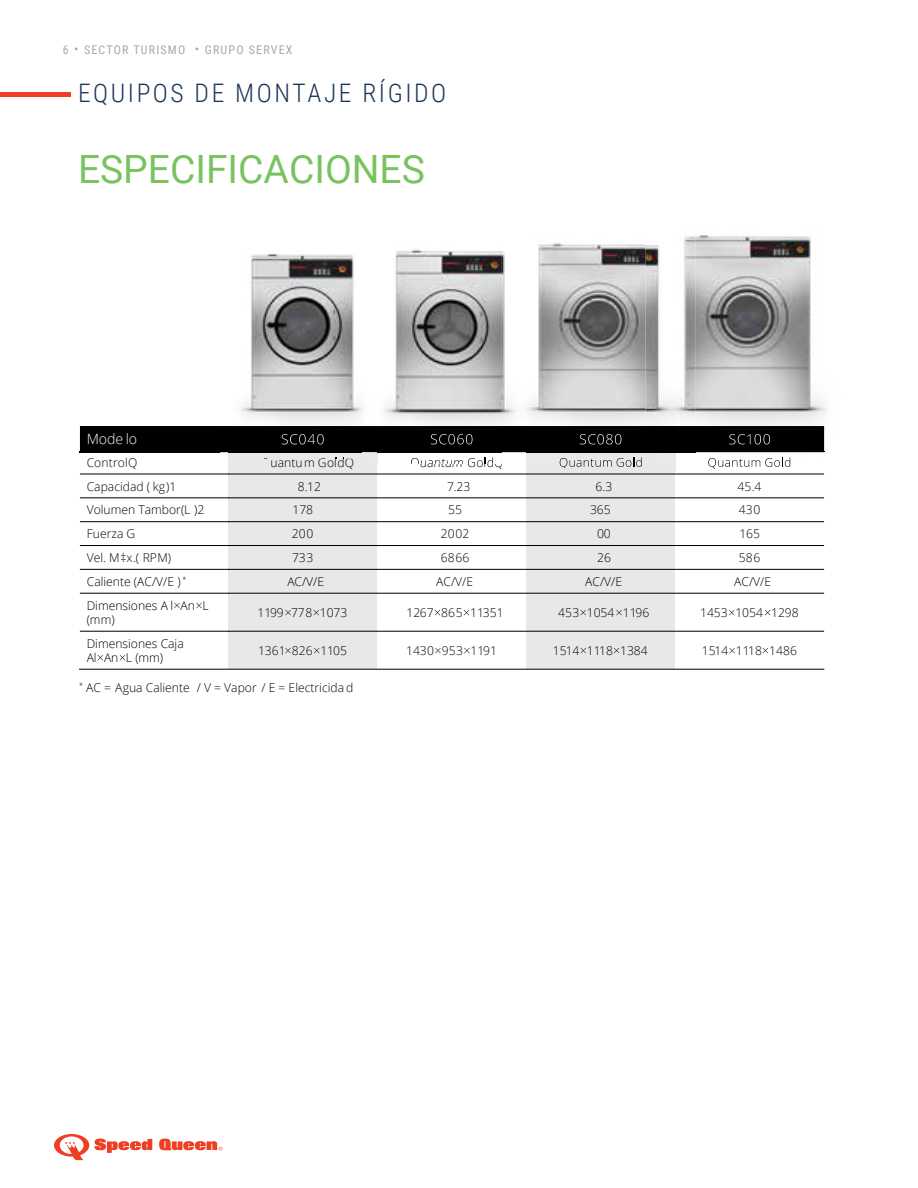
<style>
.page{position:relative;width:918px;height:1188px;background:#fff}
.page>*{position:absolute;margin:0;border:0;box-sizing:border-box;transform-origin:0 0}
.t1{font:39px "Roboto";color:#78c35f}
.t2{font:300 25.5px "Roboto Condensed";letter-spacing:.1em;color:#1d3558}
.t3{font:300 14.1px "Open Sans";color:#fff}
.t4{font:300 12.15px/14.1px "Open Sans";color:#000}
.t5{font:12px "Roboto Condensed";letter-spacing:.1em;color:#a2aaad}
</style>
<div class="page">
<svg style="left:159px;top:1139px;width:63px;height:11px"></svg>
<svg style="left:54px;top:1134px;width:98px;height:26px"></svg>
<hr style="left:0;top:92px;width:70px;height:4px;background:#ef3e22">
<div style="left:79px;top:426px;width:149px;height:26px;background:#000"></div>
<div style="left:526px;top:593px;width:149px;height:38px;background:#e8e8e8"></div>
<div style="left:228px;top:593px;width:149px;height:38px;background:#e8e8e8"></div>
<div style="left:526px;top:569px;width:149px;height:24px;background:#e8e8e8"></div>
<div style="left:228px;top:569px;width:149px;height:24px;background:#e8e8e8"></div>
<div style="left:526px;top:546px;width:149px;height:23px;background:#e8e8e8"></div>
<div style="left:228px;top:546px;width:149px;height:23px;background:#e8e8e8"></div>
<div style="left:526px;top:522px;width:149px;height:24px;background:#e8e8e8"></div>
<div style="left:228px;top:522px;width:149px;height:24px;background:#e8e8e8"></div>
<div style="left:526px;top:498px;width:149px;height:24px;background:#e8e8e8"></div>
<div style="left:228px;top:498px;width:149px;height:24px;background:#e8e8e8"></div>
<div style="left:526px;top:474px;width:149px;height:24px;background:#e8e8e8"></div>
<div style="left:228px;top:474px;width:149px;height:24px;background:#e8e8e8"></div>
<div style="left:526px;top:453px;width:149px;height:21px;background:#e8e8e8"></div>
<div style="left:228px;top:453px;width:149px;height:21px;background:#e8e8e8"></div>
<div style="left:526px;top:631px;width:149px;height:38px;background:#e8e8e8"></div>
<div style="left:228px;top:631px;width:149px;height:38px;background:#e8e8e8"></div>
<hr style="left:79px;top:422px;width:1px;height:52px;background:#fff">
<hr style="left:79px;top:451px;width:149px;height:1px;background:#000">
<hr style="left:80px;top:473px;width:148px;height:1px;background:#000">
<hr style="left:228px;top:473px;width:149px;height:1px;background:#000">
<hr style="left:377px;top:473px;width:149px;height:1px;background:#000">
<hr style="left:526px;top:473px;width:149px;height:1px;background:#000">
<hr style="left:675px;top:473px;width:149px;height:1px;background:#000">
<hr style="left:80px;top:497px;width:148px;height:1px;background:#000">
<hr style="left:228px;top:497px;width:149px;height:1px;background:#000">
<hr style="left:377px;top:497px;width:149px;height:1px;background:#000">
<hr style="left:526px;top:497px;width:149px;height:1px;background:#000">
<hr style="left:675px;top:497px;width:149px;height:1px;background:#000">
<hr style="left:80px;top:521px;width:148px;height:1px;background:#000">
<hr style="left:228px;top:521px;width:149px;height:1px;background:#000">
<hr style="left:377px;top:521px;width:149px;height:1px;background:#000">
<hr style="left:526px;top:521px;width:149px;height:1px;background:#000">
<hr style="left:675px;top:521px;width:149px;height:1px;background:#000">
<hr style="left:80px;top:545px;width:148px;height:1px;background:#000">
<hr style="left:228px;top:545px;width:149px;height:1px;background:#000">
<hr style="left:377px;top:545px;width:149px;height:1px;background:#000">
<hr style="left:526px;top:545px;width:149px;height:1px;background:#000">
<hr style="left:675px;top:545px;width:149px;height:1px;background:#000">
<hr style="left:80px;top:569px;width:148px;height:1px;background:#000">
<hr style="left:228px;top:569px;width:149px;height:1px;background:#000">
<hr style="left:377px;top:569px;width:149px;height:1px;background:#000">
<hr style="left:526px;top:569px;width:149px;height:1px;background:#000">
<hr style="left:675px;top:569px;width:149px;height:1px;background:#000">
<hr style="left:80px;top:593px;width:148px;height:1px;background:#000">
<hr style="left:228px;top:593px;width:149px;height:1px;background:#000">
<hr style="left:377px;top:593px;width:149px;height:1px;background:#000">
<hr style="left:526px;top:593px;width:149px;height:1px;background:#000">
<hr style="left:675px;top:593px;width:149px;height:1px;background:#000">
<hr style="left:80px;top:631px;width:148px;height:1px;background:#000">
<hr style="left:228px;top:631px;width:149px;height:1px;background:#000">
<hr style="left:377px;top:631px;width:149px;height:1px;background:#000">
<hr style="left:526px;top:631px;width:149px;height:1px;background:#000">
<hr style="left:675px;top:631px;width:149px;height:1px;background:#000">
<hr style="left:79px;top:669px;width:149px;height:1px;background:#000">
<hr style="left:228px;top:669px;width:149px;height:1px;background:#000">
<hr style="left:377px;top:669px;width:149px;height:1px;background:#000">
<hr style="left:526px;top:669px;width:149px;height:1px;background:#000">
<hr style="left:675px;top:669px;width:149px;height:1px;background:#000">
<svg style="left:174px;top:603px;width:6px;height:5px"></svg>
<svg style="left:196px;top:603px;width:6px;height:5px"></svg>
<svg style="left:285px;top:610px;width:6px;height:5px"></svg>
<svg style="left:314px;top:610px;width:5px;height:5px"></svg>
<svg style="left:435px;top:610px;width:5px;height:5px"></svg>
<svg style="left:464px;top:610px;width:5px;height:5px"></svg>
<svg style="left:580px;top:610px;width:6px;height:5px"></svg>
<svg style="left:616px;top:610px;width:6px;height:5px"></svg>
<svg style="left:729px;top:610px;width:5px;height:5px"></svg>
<svg style="left:765px;top:610px;width:5px;height:5px"></svg>
<svg style="left:98px;top:655px;width:5px;height:5px"></svg>
<svg style="left:120px;top:655px;width:5px;height:5px"></svg>
<svg style="left:285px;top:648px;width:6px;height:5px"></svg>
<svg style="left:314px;top:648px;width:5px;height:5px"></svg>
<svg style="left:435px;top:648px;width:6px;height:5px"></svg>
<svg style="left:464px;top:648px;width:6px;height:5px"></svg>
<svg style="left:580px;top:648px;width:6px;height:5px"></svg>
<svg style="left:614px;top:648px;width:5px;height:5px"></svg>
<svg style="left:729px;top:648px;width:6px;height:5px"></svg>
<svg style="left:763px;top:648px;width:5px;height:5px"></svg>
<img style="left:241px;top:254px;width:121px;height:171px">
<div style="left:229px;top:426px;width:133px;height:25px;background:#000"></div>
<img style="left:229px;top:451px;width:133px;height:8px">
<svg style="left:220px;top:426px;width:9px;height:27px"></svg>
<svg style="left:282px;top:434px;width:42px;height:10px"></svg>
<img style="left:362px;top:249px;width:140px;height:215px">
<div style="left:362px;top:426px;width:140px;height:27px;background:#000"></div>
<img style="left:362px;top:453px;width:15px;height:11px">
<img style="left:383px;top:451px;width:119px;height:1px">
<svg style="left:431px;top:434px;width:42px;height:10px"></svg>
<svg style="left:411px;top:458px;width:82px;height:6px"></svg>
<svg style="left:362px;top:451px;width:21px;height:2px"></svg>
<img style="left:502px;top:243px;width:143px;height:183px">
<img style="left:526px;top:426px;width:119px;height:38px">
<img style="left:538px;top:451px;width:107px;height:1px">
<svg style="left:580px;top:434px;width:41px;height:10px"></svg>
<svg style="left:560px;top:458px;width:82px;height:10px"></svg>
<img style="left:502px;top:426px;width:24px;height:25px">
<svg style="left:502px;top:451px;width:36px;height:13px"></svg>
<img style="left:645px;top:235px;width:182px;height:236px">
<div style="left:645px;top:426px;width:179px;height:26px;background:#000"></div>
<img style="left:645px;top:451px;width:30px;height:20px">
<svg style="left:729px;top:434px;width:41px;height:10px"></svg>
<svg style="left:708px;top:458px;width:82px;height:11px"></svg>
<svg style="left:675px;top:451px;width:20px;height:2px"></svg>
<p class="t5" style="left:63px;top:41px;width:7px">6</p>
<p class="t5" style="left:84px;top:41px;width:103px">SECTOR TURISMO</p>
<p class="t5" style="left:205px;top:41px;width:89px">GRUPO SERVEX</p>
<p class="t2" style="left:78px;top:75px;width:370px">EQUIPOS DE MONTAJE RÍGIDO</p>
<p class="t1" style="left:78px;top:142px;width:348px">ESPECIFICACIONES</p>
<p class="t3" style="left:87px;top:430px;width:52px">Mode lo</p>
<p class="t4" style="left:87px;top:455px;width:52px">ControlQ</p>
<p class="t4" style="left:271px;top:455px;width:85px">uantum GoldQ</p>
<p class="t4" style="left:420px;top:455px;width:85px">uantum GoldQ</p>
<p class="t4" style="left:87px;top:479px;width:91px">Capacidad ( kg)1</p>
<p class="t4" style="left:298px;top:479px;width:25px">8.12</p>
<p class="t4" style="left:447px;top:479px;width:25px">7.23</p>
<p class="t4" style="left:596px;top:479px;width:18px">6.3</p>
<p class="t4" style="left:737px;top:479px;width:26px">45.4</p>
<p class="t4" style="left:87px;top:503px;width:119px">Volumen Tambor(L )2</p>
<p class="t4" style="left:293px;top:503px;width:22px">178</p>
<p class="t4" style="left:448px;top:503px;width:15px">55</p>
<p class="t4" style="left:590px;top:503px;width:22px">365</p>
<p class="t4" style="left:739px;top:503px;width:23px">430</p>
<p class="t4" style="left:87px;top:527px;width:50px">Fuerza G</p>
<p class="t4" style="left:292px;top:527px;width:23px">200</p>
<p class="t4" style="left:441px;top:527px;width:30px">2002</p>
<p class="t4" style="left:597px;top:527px;width:15px">00</p>
<p class="t4" style="left:739px;top:527px;width:22px">165</p>
<p class="t4" style="left:87px;top:550px;width:86px">Vel. M‡x.( RPM)</p>
<p class="t4" style="left:292px;top:550px;width:23px">733</p>
<p class="t4" style="left:441px;top:550px;width:30px">6866</p>
<p class="t4" style="left:597px;top:550px;width:15px">26</p>
<p class="t4" style="left:739px;top:550px;width:23px">586</p>
<p class="t4" style="left:87px;top:574px;width:101px">Caliente (AC/V/E ) <sup>*</sup></p>
<p class="t4" style="left:287px;top:574px;width:38px">AC/V/E</p>
<p class="t4" style="left:436px;top:574px;width:38px">AC/V/E</p>
<p class="t4" style="left:585px;top:574px;width:38px">AC/V/E</p>
<p class="t4" style="left:734px;top:574px;width:38px">AC/V/E</p>
<p class="t4" style="left:87px;top:612px;width:30px">(mm)</p>
<p class="t4" style="left:87px;top:598px;width:124px">Dimensiones A l An L</p>
<p class="t4" style="left:257px;top:605px;width:91px">1199 778 1073</p>
<p class="t4" style="left:406px;top:605px;width:99px">1267 865 11351</p>
<p class="t4" style="left:558px;top:605px;width:93px">453 1054 1196</p>
<p class="t4" style="left:700px;top:605px;width:100px">1453 1054 1298</p>
<p class="t4" style="left:87px;top:636px;width:99px">Dimensiones Caja<br>Al An L (mm)</p>
<p class="t4" style="left:258px;top:643px;width:90px">1361 826 1105</p>
<p class="t4" style="left:406px;top:643px;width:92px">1430 953 1191</p>
<p class="t4" style="left:553px;top:643px;width:96px">1514 1118 1384</p>
<p class="t4" style="left:702px;top:643px;width:97px">1514 1118 1486</p>
<p class="t4" style="left:79px;top:681px;width:276px"><sup>*</sup> AC = Agua Caliente / V = Vapor / E = Electricida d</p>
</div>
